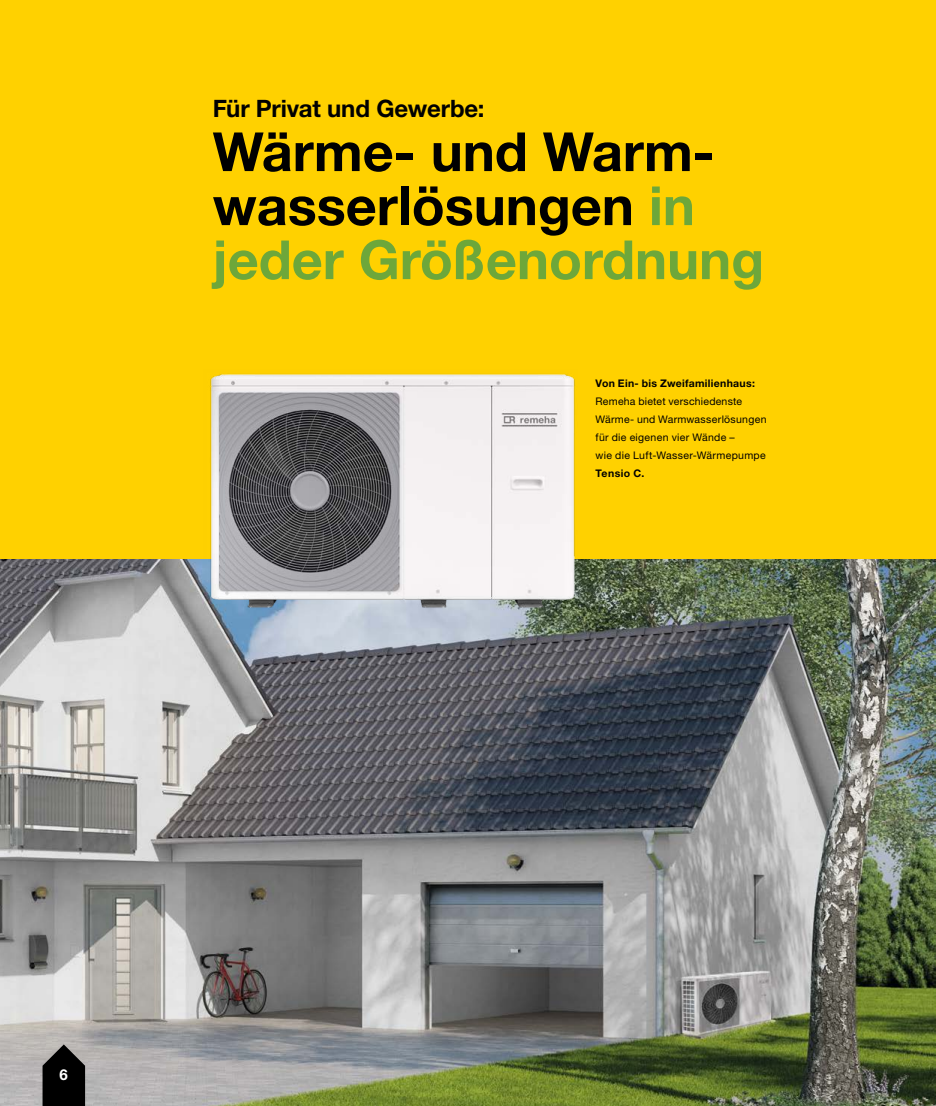
<style>
.page{position:relative;width:936px;height:1106px;background:#fff}
.page>*{position:absolute;margin:0;border:0;box-sizing:border-box;transform-origin:0 0}
.t1{font:700 54px/54px "Helvetica Neue LT Pro";color:#000}
.t2{font:700 24px "Helvetica Neue LT Pro";letter-spacing:-.005em;color:#000}
.t3{font:700 15px "Helvetica Neue LT Pro";color:#fff}
.t4{font:10.5px/18px "Helvetica Neue LT Pro";letter-spacing:.025em;color:#000}
.t5{font:700 10.5px "Helvetica Neue LT Pro";letter-spacing:.03em;color:#000}
.s1{color:#6da73a}
</style>
<div class="page">
<img style="left:0;top:558px;width:935px;height:548px">
<div style="left:0;top:0;width:935px;height:558px;background:#ffd100"></div>
<img style="left:203px;top:374px;width:374px;height:235px">
<svg style="left:43px;top:1044px;width:42px;height:62px;background:#20201f"></svg>
<h2 class="t2" style="left:213px;top:94px;width:273px">Für Privat und Gewerbe:</h2>
<h1 class="t1" style="left:213px;top:124px;width:553px">Wärme- und Warm&shy;wasserlösungen <span class="s1">in jeder Größenordnung</span></h1>
<p class="t5" style="left:595px;top:377px;width:161px">Von Ein- bis Zweifamilienhaus:</p>
<p class="t4" style="left:595px;top:392px;width:172px">Remeha bietet verschiedenste<br>Wärme- und Warmwasserlösungen für die eigenen vier Wände –<br>wie die Luft-Wasser-Wärmepumpe</p>
<p class="t5" style="left:595px;top:467px;width:50px">Tensio C.</p>
<h3 class="t3" style="left:60px;top:1065px;width:10px">6</h3>
</div>
